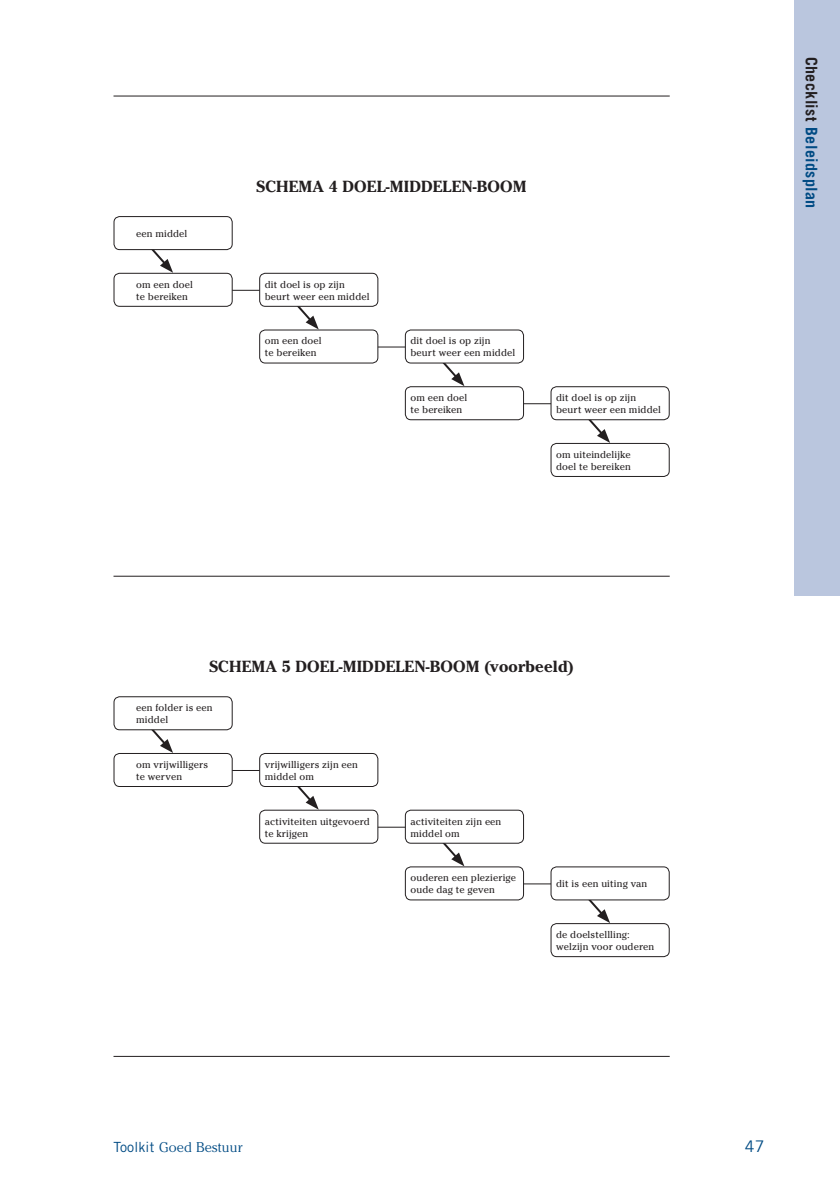
<style>
.page{position:relative;width:840px;height:1191px;background:#fff}
.page>*{position:absolute;margin:0;border:0;box-sizing:border-box;transform-origin:0 0}
.t1{font:700 16px "Cheltenham";letter-spacing:.01em;color:#231f20}
.t2{font:700 16px "Trade Gothic";letter-spacing:.025em;color:#004b84}
.t3{font:16px "Trade Gothic";color:#004b84}
.t4{font:300 14px "Cheltenham";letter-spacing:.01em;color:#004b84}
.t5{font:10px/12px "Cheltenham";letter-spacing:.01em;color:#231f20}
.s1{color:#231f20}
.s2{font-family:"Trade Gothic";font-weight:400}
</style>
<div class="page">
<div style="left:794px;top:0;width:45px;height:595px;background:#bac6de"></div>
<hr style="left:363px;top:346px;width:57px;height:1px;background:#231f20">
<hr style="left:508px;top:403px;width:57px;height:1px;background:#231f20">
<hr style="left:217px;top:290px;width:57px;height:1px;background:#231f20">
<svg style="left:125px;top:250px;width:48px;height:23px"></svg>
<div style="left:113px;top:216px;width:119px;height:34px;border:1px solid #231f20;border-radius:6px"></div>
<div style="left:114px;top:273px;width:118px;height:33px;background:#fff;border-radius:6px"></div>
<div style="left:113px;top:273px;width:119px;height:34px;border:1px solid #231f20;border-radius:6px"></div>
<svg style="left:297px;top:307px;width:21px;height:22px"></svg>
<div style="left:259px;top:273px;width:118px;height:33px;background:#fff;border-radius:6px"></div>
<div style="left:259px;top:273px;width:119px;height:34px;border:1px solid #231f20;border-radius:6px"></div>
<div style="left:259px;top:330px;width:118px;height:33px;background:#fff;border-radius:6px"></div>
<div style="left:259px;top:329px;width:119px;height:34px;border:1px solid #231f20;border-radius:6px"></div>
<svg style="left:417px;top:363px;width:47px;height:23px"></svg>
<div style="left:405px;top:330px;width:118px;height:33px;background:#fff;border-radius:6px"></div>
<div style="left:404px;top:329px;width:119px;height:34px;border:1px solid #231f20;border-radius:6px"></div>
<div style="left:405px;top:387px;width:118px;height:33px;background:#fff;border-radius:6px"></div>
<div style="left:404px;top:386px;width:119px;height:34px;border:1px solid #231f20;border-radius:6px"></div>
<svg style="left:562px;top:420px;width:47px;height:23px"></svg>
<div style="left:550px;top:387px;width:118px;height:33px;background:#fff;border-radius:6px"></div>
<div style="left:550px;top:386px;width:119px;height:34px;border:1px solid #231f20;border-radius:6px"></div>
<div style="left:550px;top:443px;width:119px;height:34px;border:1px solid #231f20;border-radius:6px"></div>
<hr style="left:363px;top:826px;width:57px;height:1px;background:#231f20">
<hr style="left:508px;top:883px;width:57px;height:1px;background:#231f20">
<hr style="left:217px;top:770px;width:57px;height:1px;background:#231f20">
<svg style="left:125px;top:730px;width:48px;height:23px"></svg>
<div style="left:113px;top:696px;width:119px;height:34px;border:1px solid #231f20;border-radius:6px"></div>
<div style="left:114px;top:753px;width:118px;height:33px;background:#fff;border-radius:6px"></div>
<div style="left:113px;top:753px;width:119px;height:34px;border:1px solid #231f20;border-radius:6px"></div>
<svg style="left:297px;top:787px;width:21px;height:22px"></svg>
<div style="left:259px;top:753px;width:118px;height:33px;background:#fff;border-radius:6px"></div>
<div style="left:259px;top:753px;width:119px;height:34px;border:1px solid #231f20;border-radius:6px"></div>
<div style="left:259px;top:810px;width:118px;height:33px;background:#fff;border-radius:6px"></div>
<div style="left:259px;top:809px;width:119px;height:34px;border:1px solid #231f20;border-radius:6px"></div>
<svg style="left:417px;top:843px;width:47px;height:23px"></svg>
<div style="left:405px;top:810px;width:118px;height:33px;background:#fff;border-radius:6px"></div>
<div style="left:404px;top:809px;width:119px;height:34px;border:1px solid #231f20;border-radius:6px"></div>
<div style="left:405px;top:867px;width:118px;height:33px;background:#fff;border-radius:6px"></div>
<div style="left:404px;top:866px;width:119px;height:34px;border:1px solid #231f20;border-radius:6px"></div>
<svg style="left:562px;top:900px;width:47px;height:23px"></svg>
<div style="left:550px;top:867px;width:118px;height:33px;background:#fff;border-radius:6px"></div>
<div style="left:550px;top:866px;width:119px;height:34px;border:1px solid #231f20;border-radius:6px"></div>
<div style="left:550px;top:923px;width:119px;height:34px;border:1px solid #231f20;border-radius:6px"></div>
<hr style="left:113px;top:96px;width:556px;height:1px;background:#231f20">
<hr style="left:113px;top:576px;width:556px;height:1px;background:#231f20">
<hr style="left:113px;top:1056px;width:556px;height:1px;background:#231f20">
<p class="t5" style="left:136px;top:227px;width:53px">een middel</p>
<h1 class="t1" style="left:256px;top:176px;width:271px">SCHEMA 4 DOEL-MIDDELEN-BOOM</h1>
<p class="t5" style="left:136px;top:278px;width:58px">om een doel te bereiken</p>
<p class="t5" style="left:265px;top:278px;width:106px">dit doel is op zijn beurt weer een middel</p>
<p class="t5" style="left:265px;top:335px;width:58px">om een doel te bereiken</p>
<p class="t5" style="left:410px;top:335px;width:106px">dit doel is op zijn beurt weer een middel</p>
<p class="t5" style="left:410px;top:392px;width:58px">om een doel te bereiken</p>
<p class="t5" style="left:556px;top:392px;width:106px">dit doel is op zijn beurt weer een middel</p>
<p class="t5" style="left:556px;top:448px;width:76px">om uiteindelijke doel te bereiken</p>
<h1 class="t2" style="left:821px;top:57px;width:153px;rotate:90deg"><span class="s1">Checklist</span> Beleidsplan</h1>
<h1 class="t1" style="left:209px;top:656px;width:365px">SCHEMA 5 DOEL-MIDDELEN-BOOM (voorbeeld)</h1>
<p class="t5" style="left:136px;top:701px;width:78px">een folder is een middel</p>
<p class="t5" style="left:136px;top:758px;width:73px">om vrijwilligers te werven</p>
<p class="t5" style="left:265px;top:758px;width:95px">vrijwilligers zijn een middel om</p>
<p class="t5" style="left:265px;top:815px;width:106px">activiteiten uitgevoerd te krijgen</p>
<p class="t5" style="left:410px;top:815px;width:92px">activiteiten zijn een middel om</p>
<p class="t5" style="left:410px;top:872px;width:107px">ouderen een plezierige oude dag te geven</p>
<p class="t5" style="left:556px;top:878px;width:92px">dit is een uiting van</p>
<p class="t5" style="left:556px;top:928px;width:99px">de doelstellling: welzijn voor ouderen</p>
<h2 class="t4" style="left:113px;top:1139px;width:130px"><span class="s2">Toolkit</span> Goed Bestuur</h2>
<h1 class="t3" style="left:744px;top:1137px;width:19px">47</h1>
</div>
